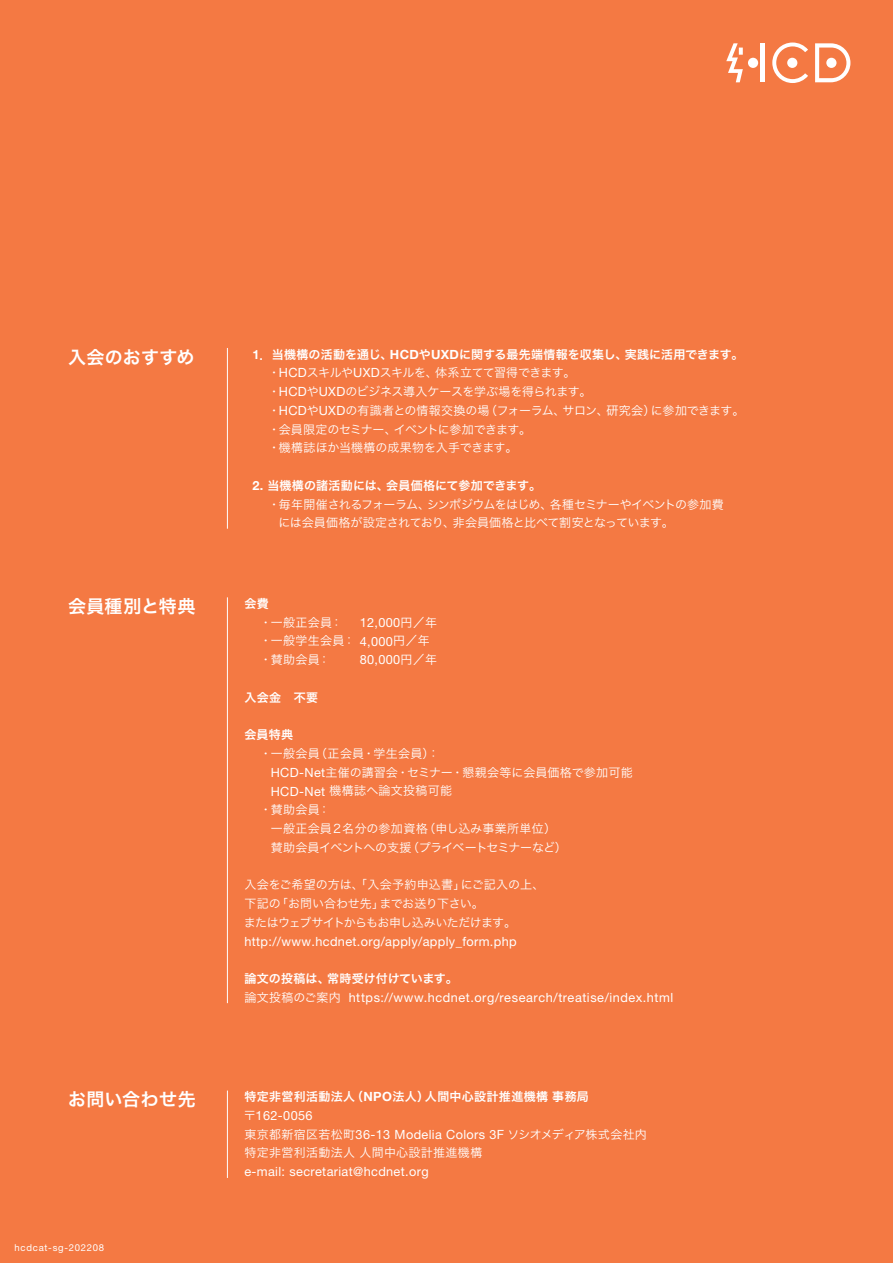
<style>
.page{position:relative;width:893px;height:1263px;background:#f47943}
.page>*{position:absolute;margin:0;border:0;box-sizing:border-box;transform-origin:0 0}
.t1{font:18px "Hira Kaku Pro N W6";letter-spacing:.015em;color:#fff}
.t2{font:12.75px "Helvetica Neue LT Std";letter-spacing:.03em;color:#fff}
.t3{font:12px/18.8px "Hira Kaku Pro N W3";letter-spacing:-.025em;color:#fff}
.t4{font:12px/18.8px "Hira Kaku Pro N W3";letter-spacing:.03em;color:#fff}
.t5{font:12px "Hira Kaku Pro N W6";letter-spacing:.02em;color:#fff}
.t6{font:12px/18.8px "Hira Kaku Pro N W3";letter-spacing:-.045em;color:#fff}
.t7{font:12px "Hira Kaku Pro N W3";color:#fff}
.t8{font:12px "Hira Kaku Pro N W6";color:#fff}
.t9{font:12px "Hira Kaku Pro N W3";letter-spacing:-.055em;color:#fff}
.t10{font:9.6px "Helvetica Neue LT Std";letter-spacing:.08em;color:#fff}
.s1{font-family:"Helvetica Neue LT Std";font-weight:700;font-size:12.75px}
.s2{font-family:"Helvetica Neue LT Std";font-size:12.75px}
.s3{font-family:"Hira Kaku Pro N W3";font-size:12px}
</style>
<div class="page">
<div style="left:748px;top:58px;width:10px;height:10px;background:#fff;border-radius:50%"></div>
<hr style="left:761px;top:43px;width:4px;height:39px;background:#fff">
<svg style="left:726px;top:43px;width:17px;height:39px"></svg>
<svg style="left:815px;top:43px;width:35px;height:39px"></svg>
<svg style="left:772px;top:43px;width:36px;height:40px"></svg>
<hr style="left:227px;top:348px;width:1px;height:181px;background:#fff">
<hr style="left:227px;top:1090px;width:1px;height:88px;background:#fff">
<hr style="left:227px;top:597px;width:1px;height:406px;background:#fff">
<h1 class="t1" style="left:68px;top:341px;width:128px">入会のおすすめ</h1>
<p class="t8" style="left:252px;top:343px;width:493px"><span class="s1">1</span>．当機構の活動を通じ、<span class="s1">HCD</span>や<span class="s1">UXD</span>に関する最先端情報を収集し、実践に活用できます。</p>
<p class="t3" style="left:268px;top:362px;width:478px">・<span class="s2">HCD</span>スキルや<span class="s2">UXD</span>スキルを、体系立てて習得できます。<br>・<span class="s2">HCD</span>や<span class="s2">UXD</span>のビジネス導入ケースを学ぶ場を得られます。<br>・<span class="s2">HCD</span>や<span class="s2">UXD</span>の有識者との情報交換の場（フォーラム、サロン、研究会）に参加できます。・会員限定のセミナー、イベントに参加できます。<br>・機構誌ほか当機構の成果物を入手できます。</p>
<p class="t5" style="left:252px;top:474px;width:290px"><span class="s1">2.</span> 当機構の諸活動には、会員価格にて参加できます。</p>
<p class="t6" style="left:278px;top:494px;width:447px;text-indent:-10px">・毎年開催されるフォーラム、シンポジウムをはじめ、各種セミナーやイベントの参加費には会員価格が設定されており、非会員価格と比べて割安となっています。</p>
<h1 class="t1" style="left:68px;top:590px;width:129px">会員種別と特典</h1>
<p class="t5" style="left:244px;top:592px;width:26px">会費</p>
<p class="t7" style="left:260px;top:611px;width:84px">・一般正会員：</p>
<p class="t2" style="left:360px;top:615px;width:79px">12,000<span class="s3">円／年</span></p>
<p class="t4" style="left:260px;top:631px;width:171px">・一般学生会員： <span class="s2">4,000</span>円／年・賛助会員：</p>
<p class="t2" style="left:360px;top:652px;width:79px">80,000<span class="s3">円／年</span></p>
<p class="t5" style="left:244px;top:686px;width:75px">入会金　不要</p>
<p class="t5" style="left:244px;top:724px;width:50px">会員特典</p>
<p class="t4" style="left:260px;top:743px;width:181px">・一般会員（正会員・学生会員）：</p>
<p class="t7" style="left:271px;top:761px;width:364px"><span class="s2">HCD-Net</span>主催の講習会・セミナー・懇親会等に会員価格で参加可能</p>
<p class="t4" style="left:271px;top:781px;width:183px"><span class="s2">HCD-Net</span> 機構誌へ論文投稿可能</p>
<p class="t7" style="left:260px;top:799px;width:72px">・賛助会員：</p>
<p class="t4" style="left:271px;top:818px;width:287px">一般正会員２名分の参加資格（申し込み事業所単位）</p>
<p class="t9" style="left:271px;top:836px;width:298px">賛助会員イベントへの支援（プライベートセミナーなど）</p>
<p class="t3" style="left:244px;top:874px;width:302px">入会をご希望の方は、「入会予約申込書」にご記入の上、下記の「お問い合わせ先」までお送り下さい。<br>またはウェブサイトからもお申し込みいただけます。</p>
<p class="t2" style="left:244px;top:933px;width:274px">http://www.hcdnet.org/apply/apply_form.php</p>
<p class="t5" style="left:244px;top:967px;width:215px">論文の投稿は、常時受け付けています。</p>
<p class="t2" style="left:244px;top:990px;width:430px"><span class="s3">論文投稿のご案内</span> https://www.hcdnet.org/research/treatise/index.html</p>
<h1 class="t1" style="left:68px;top:1083px;width:129px">お問い合わせ先</h1>
<p class="t5" style="left:244px;top:1086px;width:346px">特定非営利活動法人（<span class="s1">NPO</span>法人）人間中心設計推進機構事務局</p>
<p class="t2" style="left:244px;top:1108px;width:70px"><span class="s3">〒</span>162-0056</p>
<p class="t4" style="left:244px;top:1124px;width:404px">東京都新宿区若松町<span class="s2">36-13 Modelia Colors 3F</span> ソシオメディア株式会社内特定非営利活動法人人間中心設計推進機構</p>
<p class="t2" style="left:244px;top:1164px;width:186px">e-mail: secretariat@hcdnet.org</p>
<p class="t10" style="left:14px;top:1241px;width:91px">hcdcat-sg-202208</p>
</div>
